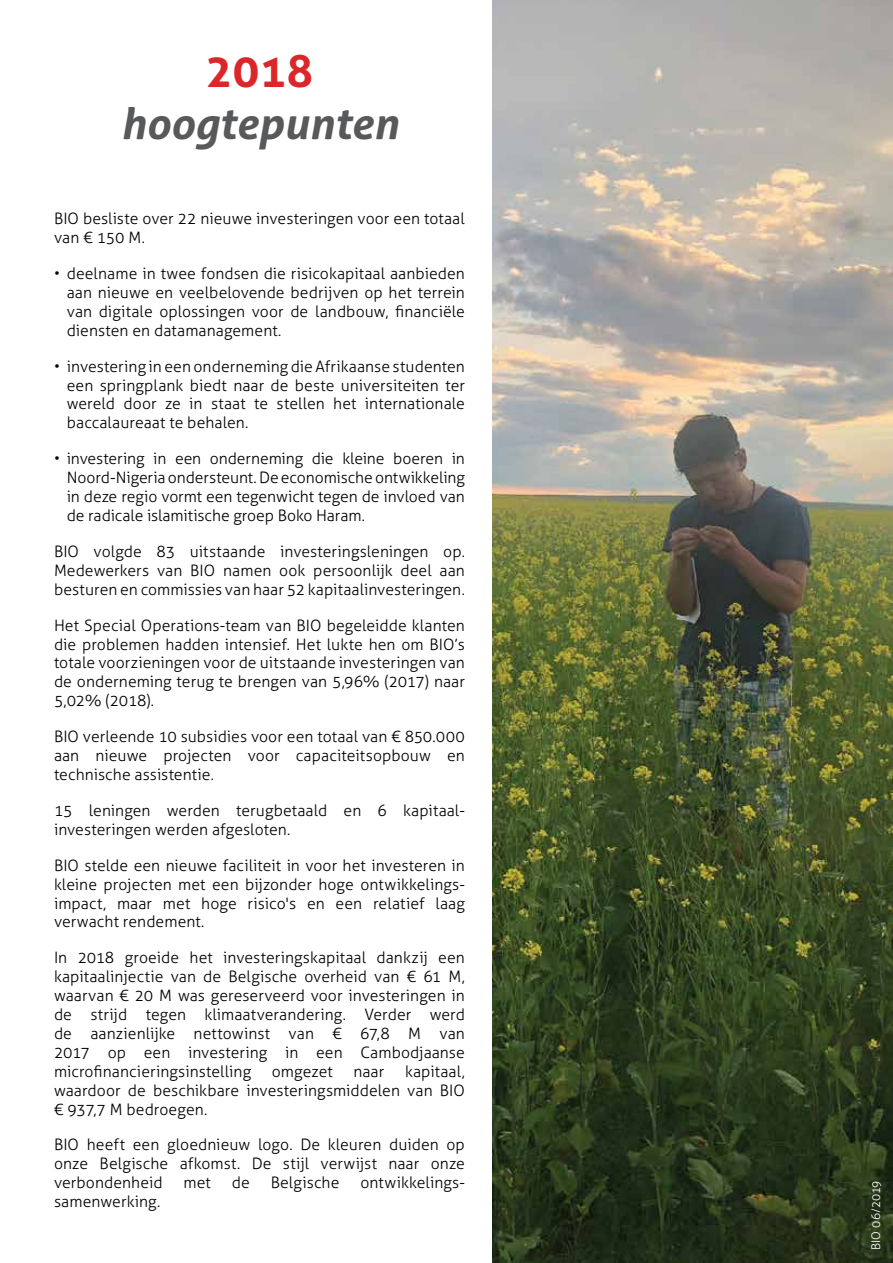
<style>
.page{position:relative;width:893px;height:1263px;background:#fff}
.page>*{position:absolute;margin:0;border:0;box-sizing:border-box;transform-origin:0 0}
.t1{font:700 45px "Aller";color:#dc272a}
.t2{font:italic 700 43.5px "Aller";color:#58595b}
.t3{font:300 15.75px/18.9px "Aller";color:#000;text-align:justify}
.t4{font:300 12px "Aller";letter-spacing:.005em;color:#fff}
</style>
<div class="page">
<img style="left:493px;top:0;width:400px;height:1263px">
<h1 class="t1" style="left:205px;top:43px;width:109px">2018</h1>
<h2 class="t2" style="left:120px;top:97px;width:280px">hoogtepunten</h2>
<p class="t3" style="left:54px;top:209px;width:412px">BIO besliste over 22 nieuwe investeringen voor een totaal van € 150 M.</p>
<p class="t3" style="left:67px;top:264px;width:400px;text-indent:-13px">• deelname in twee fondsen die risicokapitaal aanbieden aan nieuwe en veelbelovende bedrijven op het terrein van digitale oplossingen voor de landbouw, financiële diensten en datamanagement.</p>
<p class="t3" style="left:67px;top:357px;width:400px;text-indent:-13px">• investering in een onderneming die Afrikaanse studenten een springplank biedt naar de beste universiteiten ter wereld door ze in staat te stellen het internationale baccalaureaat te behalen.</p>
<p class="t3" style="left:67px;top:449px;width:400px;text-indent:-13px">• investering in een onderneming die kleine boeren in Noord-Nigeria ondersteunt. De economische ontwikkeling in deze regio vormt een tegenwicht tegen de invloed van de radicale islamitische groep Boko Haram.</p>
<p class="t3" style="left:54px;top:542px;width:412px">BIO volgde 83 uitstaande investeringsleningen op.<br>Medewerkers van BIO namen ook persoonlijk deel aan besturen en commissies van haar 52 kapitaalinvesteringen.</p>
<p class="t3" style="left:54px;top:616px;width:412px">Het Special Operations-team van BIO begeleidde klanten die problemen hadden intensief. Het lukte hen om BIO’s totale voorzieningen voor de uitstaande investeringen van de onderneming terug te brengen van 5,96% (2017) naar 5,02% (2018).</p>
<p class="t3" style="left:54px;top:727px;width:412px">BIO verleende 10 subsidies voor een totaal van € 850.000 aan nieuwe projecten voor capaciteitsopbouw en technische assistentie.</p>
<p class="t3" style="left:54px;top:801px;width:412px">15 leningen werden terugbetaald en 6 kapitaal&shy;investeringen werden afgesloten.</p>
<p class="t3" style="left:54px;top:856px;width:412px">BIO stelde een nieuwe faciliteit in voor het investeren in kleine projecten met een bijzonder hoge ontwikkelings&shy;impact, maar met hoge risico's en een relatief laag verwacht rendement.</p>
<p class="t3" style="left:54px;top:948px;width:412px">In 2018 groeide het investeringskapitaal dankzij een kapitaalinjectie van de Belgische overheid van € 61 M, waarvan € 20 M was gereserveerd voor investeringen in de strijd tegen klimaatverandering. Verder werd de aanzienlijke nettowinst van € 67,8 M van 2017 op een investering in een Cambodjaanse microfinancieringsinstelling</p>
<p class="t3" style="left:54px;top:1062px;width:412px;text-indent:351px">kapitaal, waardoor de beschikbare investeringsmiddelen van BIO € 937,7 M bedroegen.</p>
<p class="t3" style="left:54px;top:1135px;width:412px">BIO heeft een gloednieuw logo. De kleuren duiden op onze Belgische afkomst. De stijl verwijst naar onze verbondenheid</p>
<p class="t3" style="left:272px;top:1062px;width:63px">omgezet</p>
<p class="t3" style="left:353px;top:1062px;width:32px">naar</p>
<p class="t3" style="left:183px;top:1173px;width:29px">met</p>
<p class="t3" style="left:232px;top:1173px;width:19px">de</p>
<p class="t3" style="left:271px;top:1173px;width:70px">Belgische</p>
<p class="t3" style="left:360px;top:1173px;width:106px">ontwikkelings-</p>
<p class="t3" style="left:54px;top:1192px;width:108px">samenwerking.</p>
<p class="t4" style="left:869px;top:1250px;width:71px;rotate:-90deg">BIO 06/2019</p>
</div>
